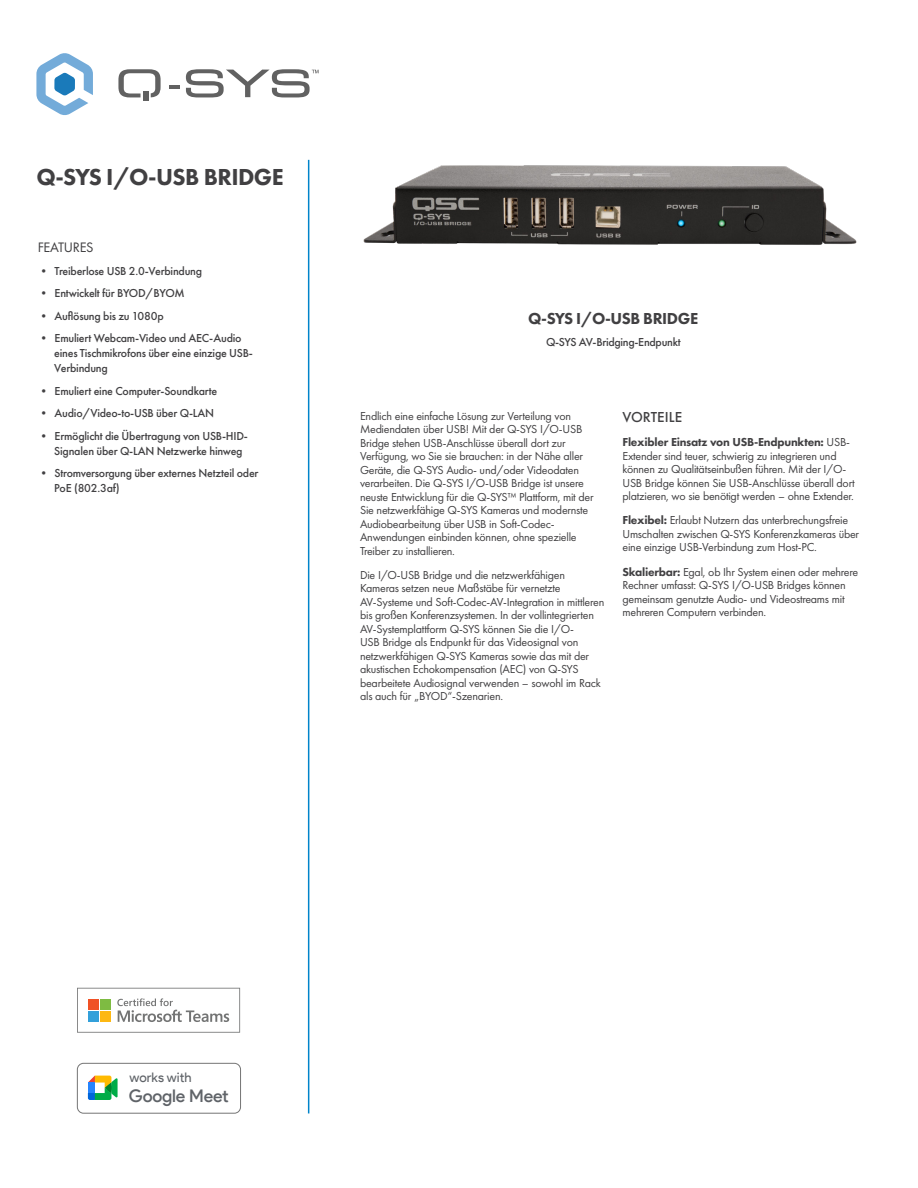
<style>
.page{position:relative;width:918px;height:1188px;background:#fff}
.page>*{position:absolute;margin:0;border:0;box-sizing:border-box;transform-origin:0 0}
.Bullet_Title_FPT{font:800 24px "Futura PT";letter-spacing:-.025em;color:#414042}
.t1{font:500 17.4px "Product Sans";letter-spacing:-.01em;color:#5f6368}
.Paragraph_Header{font:800 16.5px "Futura PT";letter-spacing:-.025em;color:#414042}
.INTRO{font:500 15px "Futura PT";color:#414042}
.bullets_left{font:14.25px "Futura PT";letter-spacing:-.02em;color:#414042}
.t2{font:13.2px "Product Sans";color:#5f6368}
.intro{font:12px/13.5px "Futura PT";letter-spacing:-.02em;color:#414042}
.bullets_left-2{font:500 12px/15px "Futura PT";letter-spacing:-.02em;color:#414042}
.header_paragraph{font:500 12px "Futura PT";letter-spacing:-.025em;color:#414042}
.s1{font-weight:800}
</style>
<div class="page">
<img style="left:363px;top:165px;width:494px;height:80px">
<hr style="left:308px;top:160px;width:1px;height:953px;background:#0084ca">
<div style="left:77px;top:1063px;width:164px;height:50px;border:1px solid #757575;border-radius:6px"></div>
<svg style="left:88px;top:1076px;width:30px;height:24px"></svg>
<svg style="left:77px;top:988px;width:163px;height:45px"></svg>
<svg style="left:36px;top:53px;width:57px;height:62px"></svg>
<hr style="left:169px;top:85px;width:10px;height:4px;background:#616161">
<div style="left:143px;top:91px;width:5px;height:10px;background:#616161"></div>
<svg style="left:118px;top:69px;width:43px;height:28px"></svg>
<svg style="left:186px;top:69px;width:133px;height:28px"></svg>
<p class="Bullet_Title_FPT" style="left:36px;top:162px;width:249px">Q-SYS I/O-USB BRIDGE</p>
<p class="bullets_left" style="left:38px;top:239px;width:57px">FEATURES</p>
<p class="bullets_left-2" style="left:38px;top:263px;width:166px">• Treiberlose USB 2.0-Verbindung</p>
<p class="bullets_left-2" style="left:38px;top:286px;width:148px">• Entwickelt für BYOD/BYOM</p>
<p class="bullets_left-2" style="left:38px;top:308px;width:127px">• Auflösung bis zu 1080p</p>
<p class="bullets_left-2" style="left:54px;top:331px;width:200px;text-indent:-16px">• Emuliert Webcam-Video und AEC-Audio eines Tischmikrofons über eine einzige USB-<br>Verbindung</p>
<p class="bullets_left-2" style="left:38px;top:383px;width:181px">• Emuliert eine Computer-Soundkarte</p>
<p class="bullets_left-2" style="left:38px;top:406px;width:178px">• Audio/Video-to-USB über Q-LAN</p>
<p class="bullets_left-2" style="left:54px;top:428px;width:195px;text-indent:-16px">• Ermöglicht die Übertragung von USB-HID-<br>Signalen über Q-LAN Netzwerke hinweg</p>
<p class="bullets_left-2" style="left:54px;top:466px;width:206px;text-indent:-16px">• Stromversorgung über externes Netzteil oder<br>PoE (802.3af)</p>
<p class="Paragraph_Header" style="left:528px;top:308px;width:172px">Q-SYS I/O-USB BRIDGE</p>
<p class="header_paragraph" style="left:546px;top:335px;width:136px">Q-SYS AV-Bridging-Endpunkt</p>
<p class="intro" style="left:360px;top:409px;width:235px">Endlich eine einfache Lösung zur Verteilung von Mediendaten über USB! Mit der Q-SYS I/O-USB Bridge stehen USB-Anschlüsse überall dort zur Verfügung, wo Sie sie brauchen: in der Nähe aller Geräte, die Q-SYS Audio- und/oder Videodaten verarbeiten. Die Q-SYS I/O-USB Bridge ist unsere neuste Entwicklung für die Q-SYS™ Plattform, mit der Sie netzwerkfähige Q-SYS Kameras und modernste Audiobearbeitung über USB in Soft-Codec-Anwendungen einbinden können, ohne spezielle Treiber zu installieren.</p>
<p class="intro" style="left:360px;top:568px;width:246px">Die I/O-USB Bridge und die netzwerkfähigen Kameras setzen neue Maßstäbe für vernetzte AV-Systeme und Soft-Codec-AV-Integration in mittleren bis großen Konferenzsystemen. In der vollintegrierten AV-Systemplattform Q-SYS können Sie die I/O-<br>USB Bridge als Endpunkt für das Videosignal von netzwerkfähigen Q-SYS Kameras sowie das mit der akustischen Echokompensation (AEC) von Q-SYS bearbeitete Audiosignal verwenden – sowohl im Rack als auch für „BYOD“-Szenarien.</p>
<p class="INTRO" style="left:623px;top:408px;width:61px">VORTEILE</p>
<p class="intro" style="left:622px;top:435px;width:234px"><span class="s1">Flexibler Einsatz von USB-Endpunkten:</span> USB-Extender sind teuer, schwierig zu integrieren und können zu Qualitätseinbußen führen. Mit der I/O-USB Bridge können Sie USB-Anschlüsse überall dort platzieren, wo sie benötigt werden – ohne Extender.</p>
<p class="intro" style="left:622px;top:514px;width:238px"><span class="s1">Flexibel:</span> Erlaubt Nutzern das unterbrechungsfreie<br>Umschalten zwischen Q-SYS Konferenzkameras über eine einzige USB-Verbindung zum Host-PC.</p>
<p class="intro" style="left:622px;top:565px;width:237px"><span class="s1">Skalierbar:</span> Egal, ob Ihr System einen oder mehrere Rechner umfasst: Q-SYS I/O-USB Bridges können gemeinsam genutzte Audio- und Videostreams mit mehreren Computern verbinden.</p>
<p class="t2" style="left:130px;top:1069px;width:63px">works with</p>
<p class="t1" style="left:129px;top:1085px;width:101px">Google Meet</p>
</div>
